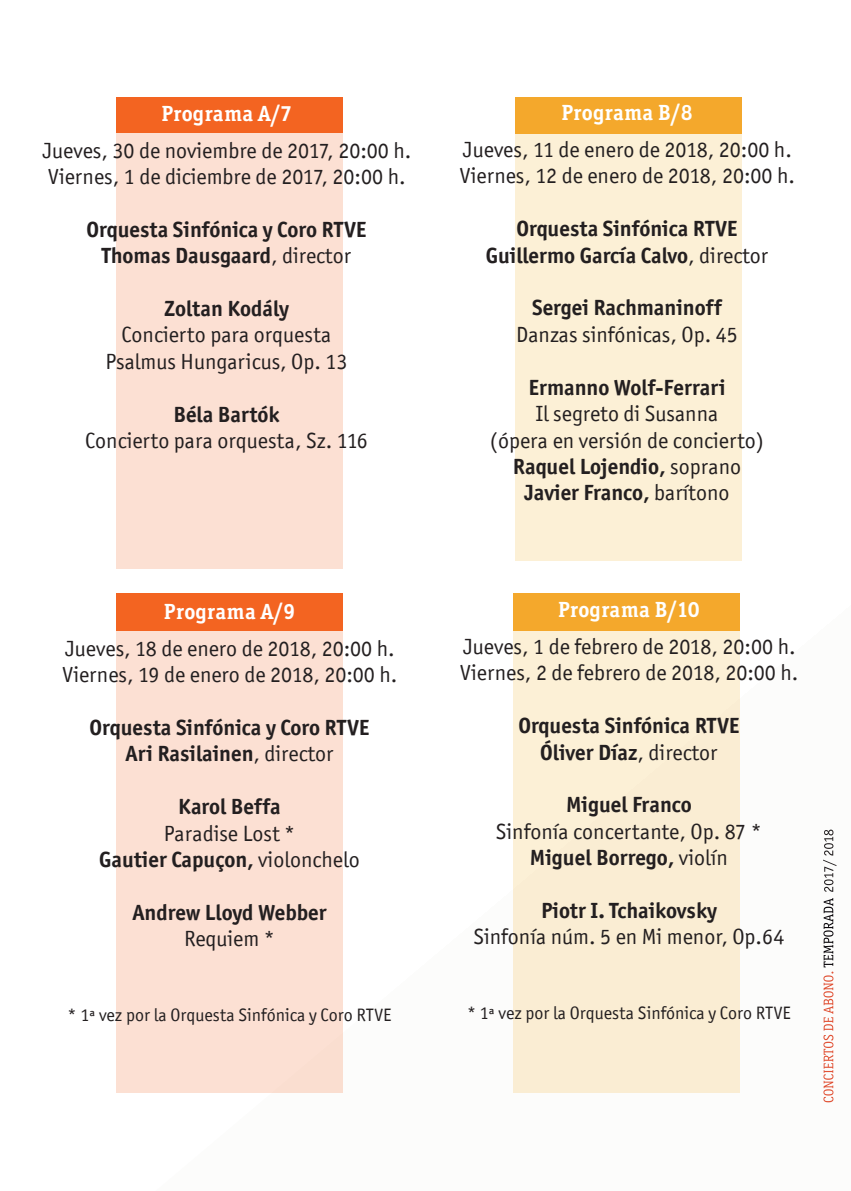
<style>
.page{position:relative;width:851px;height:1191px;background:#fff}
.page>*{position:absolute;margin:0;border:0;box-sizing:border-box;transform-origin:0 0}
.t1{font:22px/26.4px "ITC Officina RTVE Sans";color:#231f20}
.t2{font:700 22px/26.4px "ITC Officina RTVE Sans";color:#231f20;text-align:center}
.t3{font:700 22px "ITC Officina RTVE Serif";letter-spacing:.005em;color:#fff}
.t4{font:18px "ITC Officina RTVE Sans";color:#231f20}
.s1{font-weight:400}
.s2{font-weight:700}
</style>
<div class="page">
<svg style="left:823px;top:898px;width:10px;height:204px"></svg>
<svg style="left:823px;top:829px;width:13px;height:63px"></svg>
<div style="left:116px;top:134px;width:227px;height:435px;background:#fce0d3"></div>
<div style="left:116px;top:97px;width:227px;height:36px;background:#f36421"></div>
<div style="left:515px;top:134px;width:227px;height:426px;background:#fcf0d6"></div>
<div style="left:515px;top:97px;width:227px;height:36px;background:#f4a82c"></div>
<div style="left:513px;top:623px;width:227px;height:470px;background:#faedd3"></div>
<div style="left:513px;top:593px;width:227px;height:37px;background:#f4a82c"></div>
<div style="left:116px;top:630px;width:227px;height:463px;background:#fce0d3"></div>
<div style="left:116px;top:593px;width:227px;height:38px;background:#f36421"></div>
<p class="t3" style="left:161px;top:100px;width:132px">Programa A/7</p>
<p class="t1" style="left:42px;top:137px;width:370px">Jueves, 30 de noviembre de 2017, 20:00 h.<br>Viernes, 1 de diciembre de 2017, 20:00 h.</p>
<p class="t2" style="left:87px;top:216px;width:281px">Orquesta Sinfónica y Coro RTVE<br>Thomas Dausgaard<span class="s1">, director</span></p>
<p class="t2" style="left:164px;top:295px;width:126px">Zoltan Kodály</p>
<p class="t1" style="left:105px;top:322px;width:243px;text-align:center">Concierto para orquesta<br>Psalmus Hungaricus, Op. 13</p>
<p class="t2" style="left:173px;top:401px;width:108px">Béla Bartók</p>
<p class="t1" style="left:85px;top:427px;width:284px">Concierto para orquesta, Sz. 116</p>
<p class="t3" style="left:164px;top:598px;width:133px">Programa A/9</p>
<p class="t1" style="left:62px;top:635px;width:336px">Jueves, 18 de enero de 2018, 20:00 h.<br>Viernes, 19 de enero de 2018, 20:00 h.</p>
<p class="t2" style="left:90px;top:714px;width:281px">Orquesta Sinfónica y Coro RTVE<br>Ari Rasilainen<span class="s1">, director</span></p>
<p class="t2" style="left:178px;top:793px;width:104px">Karol Beffa</p>
<p class="t1" style="left:99px;top:819px;width:262px;text-align:center">Paradise Lost *<br><span class="s2">Gautier Capuçon,</span> violonchelo</p>
<p class="t2" style="left:132px;top:899px;width:196px">Andrew Lloyd Webber</p>
<p class="t1" style="left:184px;top:925px;width:92px">Requiem *</p>
<p class="t4" style="left:68px;top:1004px;width:325px">* 1ª vez por la Orquesta Sinfónica y Coro RTVE</p>
<p class="t3" style="left:561px;top:99px;width:133px">Programa B/8</p>
<p class="t1" style="left:460px;top:136px;width:336px">Jueves, 11 de enero de 2018, 20:00 h.<br>Viernes, 12 de enero de 2018, 20:00 h.</p>
<p class="t2" style="left:485px;top:215px;width:284px">Orquesta Sinfónica RTVE<br>Guillermo García Calvo<span class="s1">, director</span></p>
<p class="t2" style="left:532px;top:294px;width:191px">Sergei Rachmaninoff</p>
<p class="t1" style="left:516px;top:321px;width:223px">Danzas sinfónicas, Op. 45</p>
<p class="t2" style="left:528px;top:374px;width:199px">Ermanno Wolf-Ferrari</p>
<p class="t1" style="left:490px;top:400px;width:275px;text-align:center">Il segreto di Susanna<br>(ópera en versión de concierto)<br><span class="s2">Raquel Lojendio,</span> soprano<br><span class="s2">Javier Franco,</span> barítono</p>
<p class="t3" style="left:558px;top:596px;width:143px">Programa B/10</p>
<p class="t1" style="left:460px;top:633px;width:339px">Jueves, 1 de febrero de 2018, 20:00 h.<br>Viernes, 2 de febrero de 2018, 20:00 h.</p>
<p class="t2" style="left:518px;top:712px;width:222px">Orquesta Sinfónica RTVE<br>Óliver Díaz<span class="s1">, director</span></p>
<p class="t2" style="left:566px;top:791px;width:127px">Miguel Franco</p>
<p class="t1" style="left:496px;top:818px;width:267px;text-align:center">Sinfonía concertante, Op. 87 *<br><span class="s2">Miguel Borrego,</span> violín</p>
<p class="t2" style="left:541px;top:897px;width:177px">Piotr I. Tchaikovsky</p>
<p class="t1" style="left:473px;top:923px;width:312px">Sinfonía núm. 5 en Mi menor, Op.64</p>
<p class="t4" style="left:467px;top:1002px;width:325px">* 1ª vez por la Orquesta Sinfónica y Coro RTVE</p>
</div>
